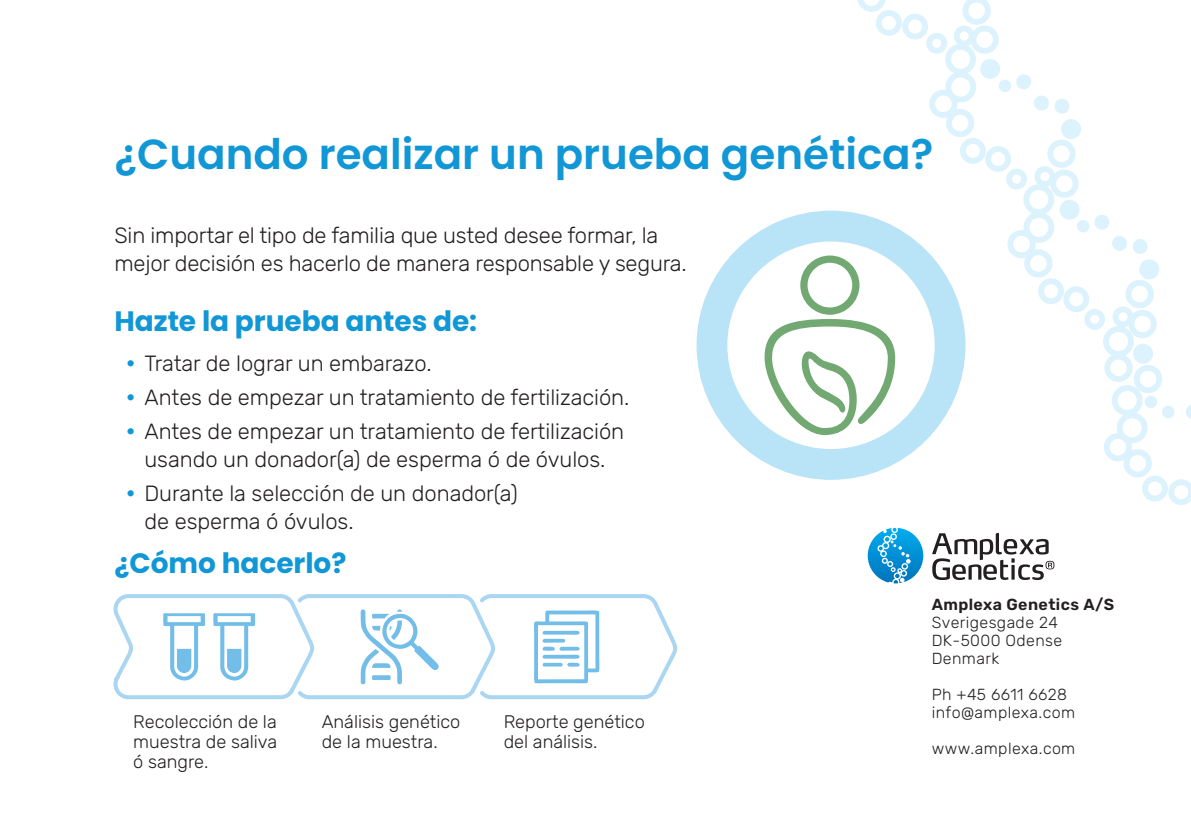
<style>
.page{position:relative;width:1191px;height:840px;background:#fff}
.page>*{position:absolute;margin:0;border:0;box-sizing:border-box;transform-origin:0 0}
.t1{font:600 42px "Poppins";color:#1197d6}
.t2{font:700 28px "Poppins";letter-spacing:-.005em;color:#1197d6}
.t3{font:300 22px/28px "Rubik";letter-spacing:-.005em;color:#231f20}
.t4{font:300 18.2px/20.2px "Rubik";color:#231f20}
.t5{font:300 16px/18px "Rubik";letter-spacing:.025em;color:#231f20}
.t6{font:600 16px "Rubik";letter-spacing:.025em;color:#231f20}
.s1{font-weight:900;color:#1197d6}
</style>
<div class="page">
<svg style="left:113px;top:594px;width:565px;height:106px"></svg>
<svg style="left:696px;top:229px;width:68px;height:233px"></svg>
<svg style="left:764px;top:0;width:427px;height:583px"></svg>
<h1 class="t1" style="left:115px;top:130px;width:820px">¿Cuando realizar un prueba genética?</h1>
<p class="t3" style="left:115px;top:221px;width:573px">Sin importar el tipo de familia que usted desee formar, la mejor decisión es hacerlo de manera responsable y segura.</p>
<p class="t2" style="left:115px;top:304px;width:364px">Hazte la prueba antes de:</p>
<p class="t3" style="left:127px;top:349px;width:307px"><span class="s1">•</span> Tratar de lograr un embarazo.</p>
<p class="t3" style="left:126px;top:383px;width:504px"><span class="s1">•</span> Antes de empezar un tratamiento de fertilización.</p>
<p class="t3" style="left:126px;top:417px;width:499px;text-align:center"><span class="s1">•</span> Antes de empezar un tratamiento de fertilización usando un donador(a) de esperma ó de óvulos.</p>
<p class="t3" style="left:144px;top:479px;width:375px;text-indent:-18px"><span class="s1">•</span> Durante la selección de un donador(a) de esperma ó óvulos.</p>
<p class="t2" style="left:115px;top:546px;width:233px">¿Cómo hacerlo?</p>
<p class="t4" style="left:133px;top:711px;width:145px;text-align:justify">Recolección de la muestra de saliva ó sangre.</p>
<p class="t4" style="left:322px;top:711px;width:140px">Análisis genético de la muestra.</p>
<p class="t4" style="left:503px;top:711px;width:143px">Reporte genético del análisis.</p>
<p class="t6" style="left:931px;top:595px;width:184px">Amplexa Genetics A/S</p>
<p class="t5" style="left:931px;top:613px;width:132px">Sverigesgade 24<br>DK-5000 Odense<br>Denmark</p>
<p class="t5" style="left:931px;top:685px;width:145px">Ph +45 6611 6628 info@amplexa.com</p>
<p class="t5" style="left:931px;top:739px;width:145px">www.amplexa.com</p>
</div>
